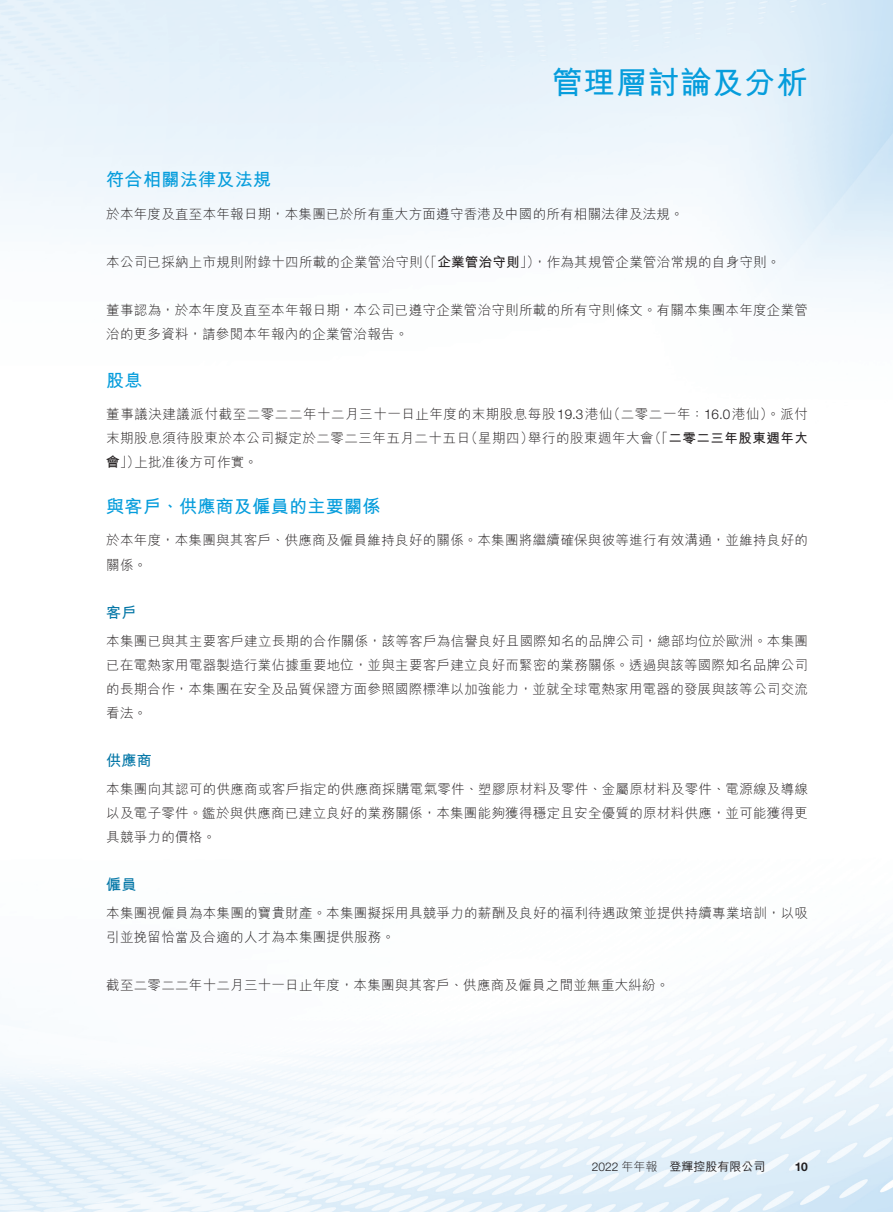
<style>
.page{position:relative;width:893px;height:1212px;background:#fff}
.page>*{position:absolute;margin:0;border:0;box-sizing:border-box;transform-origin:0 0}
.t1{font:700 31.5px "M Hei HK";letter-spacing:.02em;color:#069ddc}
._01_H1{font:700 18px "M Hei HK";letter-spacing:.02em;color:#069ddc}
._02_H2{font:700 15px "M Hei HK";letter-spacing:.02em;color:#0577a7}
._00_txt{font:300 13.5px/24px "M Hei HK";letter-spacing:.02em;color:#231f20}
._00_txt-2{font:300 13.5px/24px "M Hei HK";letter-spacing:.04em;color:#231f20}
._00_txt-3{font:700 13.5px "M Hei HK";letter-spacing:.04em;color:#231f20}
.t2{font:500 12px "M Hei HK";color:#231f20}
.t3{font:300 12px "Helvetica Neue LT Std";color:#231f20}
.t4{font:700 12px "Helvetica Neue LT Std";color:#231f20}
.s1{font-weight:300}
.s2{font-family:"Helvetica Neue LT Std"}
.s3{font-weight:700}
.s4{font-family:"M Hei HK"}
</style>
<div class="page">
<img style="left:0;top:0;width:893px;height:1212px">
<h1 class="t1" style="left:551px;top:60px;width:258px">管理層討論及分析</h1>
<p class="_01_H1" style="left:106px;top:166px;width:166px">符合相關法律及法規</p>
<p class="_00_txt" style="left:106px;top:201px;width:579px">於本年度及直至本年報日期，本集團已於所有重大方面遵守香港及中國的所有相關法律及法規。</p>
<p class="_00_txt" style="left:533px;top:249px;width:249px">，作為其規管企業管治常規的自身守則。</p>
<p class="_00_txt-3" style="left:417px;top:252px;width:124px"><span class="s1">（「</span>企業管治守則<span class="s1">」）</span></p>
<p class="_00_txt" style="left:106px;top:249px;width:318px">本公司已採納上市規則附錄十四所載的企業管治守則</p>
<p class="_00_txt" style="left:106px;top:297px;width:703px">董事認為，於本年度及直至本年報日期，本公司已遵守企業管治守則所載的所有守則條文。有關本集團本年度企業管治的更多資料，請參閱本年報內的企業管治報告。</p>
<p class="_01_H1" style="left:106px;top:367px;width:38px">股息</p>
<p class="_00_txt-2" style="left:607px;top:402px;width:202px">（二零二一年：<span class="s2">16.0</span>港仙）。派付</p>
<p class="_00_txt-2" style="left:106px;top:402px;width:508px">董事議決建議派付截至二零二二年十二月三十一日止年度的末期股息每股<span class="s2">19.3</span>港仙</p>
<p class="_00_txt" style="left:464px;top:426px;width:71px">（星期四）</p>
<p class="_00_txt-3" style="left:648px;top:428px;width:161px"><span class="s1">（「</span>二零二三年股東週年大</p>
<p class="_00_txt-2" style="left:528px;top:426px;width:127px">舉行的股東週年大會</p>
<p class="_00_txt-2" style="left:134px;top:426px;width:337px;text-indent:-28px">末期股息須待股東於本公司擬定於二零二三年五月二十五日上批准後方可作實。</p>
<p class="_00_txt" style="left:106px;top:450px;width:35px"><span class="s3">會</span>」）</p>
<p class="_01_H1" style="left:106px;top:493px;width:276px">與客戶、供應商及僱員的主要關係</p>
<p class="_00_txt" style="left:106px;top:528px;width:703px">於本年度，本集團與其客戶、供應商及僱員維持良好的關係。本集團將繼續確保與彼等進行有效溝通，並維持良好的關係。</p>
<p class="_02_H2" style="left:106px;top:601px;width:32px">客戶</p>
<p class="_00_txt" style="left:106px;top:629px;width:703px;text-align:justify">本集團已與其主要客戶建立長期的合作關係，該等客戶為信譽良好且國際知名的品牌公司，總部均位於歐洲。本集團已在電熱家用電器製造行業佔據重要地位，並與主要客戶建立良好而緊密的業務關係。透過與該等國際知名品牌公司的長期合作，本集團在安全及品質保證方面參照國際標準以加強能力，並就全球電熱家用電器的發展與該等公司交流看法。</p>
<p class="_02_H2" style="left:106px;top:749px;width:47px">供應商</p>
<p class="_00_txt" style="left:106px;top:777px;width:703px;text-align:justify">本集團向其認可的供應商或客戶指定的供應商採購電氣零件、塑膠原材料及零件、金屬原材料及零件、電源線及導線以及電子零件。鑑於與供應商已建立良好的業務關係，本集團能夠獲得穩定且安全優質的原材料供應，並可能獲得更具競爭力的價格。</p>
<p class="_02_H2" style="left:106px;top:873px;width:32px">僱員</p>
<p class="_00_txt" style="left:106px;top:901px;width:703px">本集團視僱員為本集團的寶貴財產。本集團擬採用具競爭力的薪酬及良好的福利待遇政策並提供持續專業培訓，以吸引並挽留恰當及合適的人才為本集團提供服務。</p>
<p class="_00_txt" style="left:106px;top:973px;width:564px">截至二零二二年十二月三十一日止年度，本集團與其客戶、供應商及僱員之間並無重大糾紛。</p>
<p class="t3" style="left:592px;top:1159px;width:67px">2022 <span class="s4">年年報</span></p>
<p class="t2" style="left:669px;top:1158px;width:98px">登輝控股有限公司</p>
<p class="t4" style="left:795px;top:1159px;width:14px">10</p>
</div>
